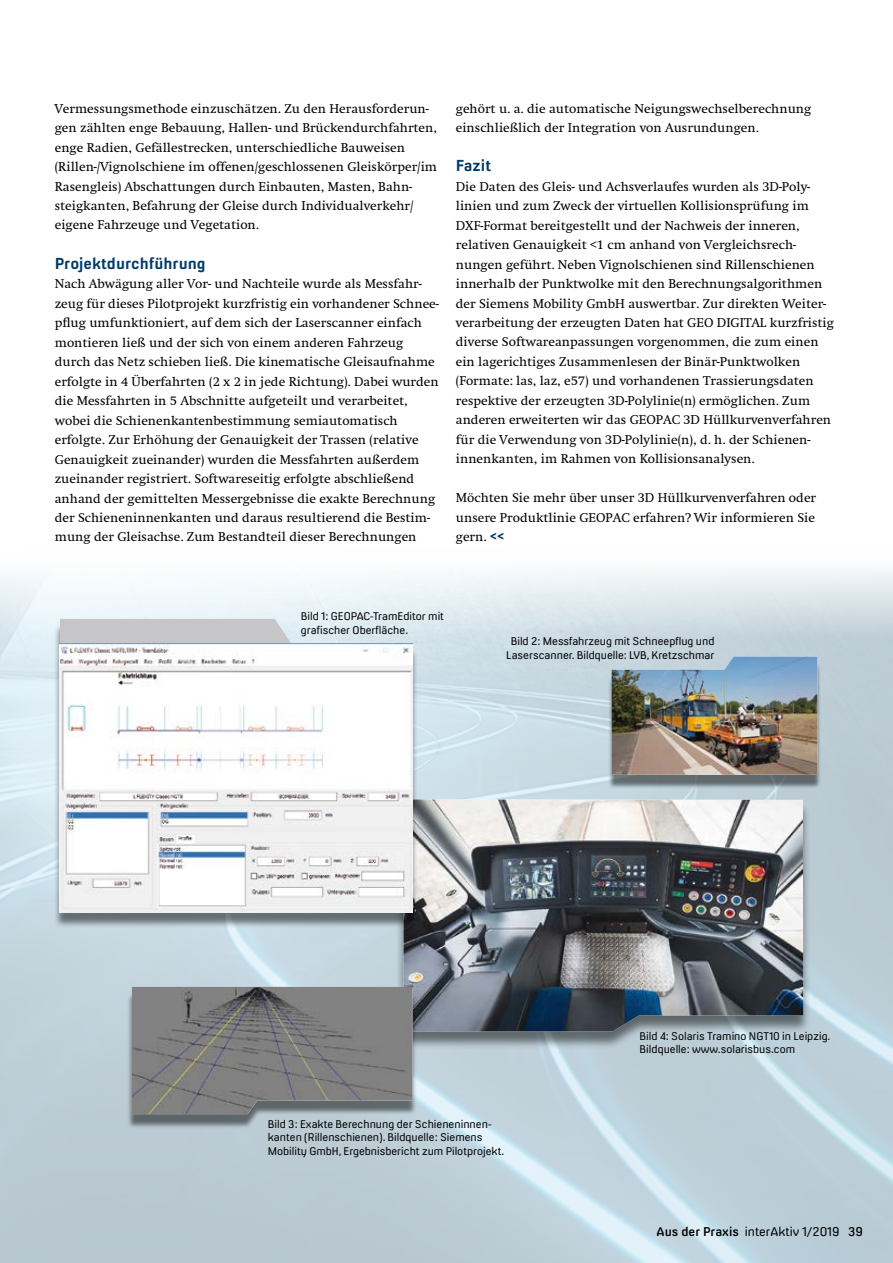
<style>
.page{position:relative;width:893px;height:1263px;background:#fff}
.page>*{position:absolute;margin:0;border:0;box-sizing:border-box;transform-origin:0 0}
.t1{font:700 15px "Milibus Rg";color:#00396b}
.t2{font:500 13.5px/19.5px "Swift";color:#000}
.t3{font:12px "Milibus Lt";color:#000}
.t4{font:10.5px/13.5px "Milibus Lt";color:#000}
.s1{font-family:"Milibus Rg";font-weight:700;color:#00396b}
.s2{font-family:"Milibus Sb"}
.s3{font-family:"Milibus Rg"}
</style>
<div class="page">
<div style="left:395px;top:802px;width:417px;height:248px;background:#000;opacity:.5"></div>
<img style="left:404px;top:799px;width:399px;height:232px">
<div style="left:608px;top:663px;width:213px;height:126px;background:#000;opacity:.5"></div>
<img style="left:612px;top:657px;width:205px;height:118px">
<div style="left:128px;top:993px;width:289px;height:136px;background:#000;opacity:.5"></div>
<img style="left:132px;top:987px;width:280px;height:127px">
<div style="left:54px;top:623px;width:365px;height:306px;background:#000;opacity:.5"></div>
<svg style="left:60px;top:619px;width:352px;height:25px;background:#cbd0d5"></svg>
<img style="left:60px;top:644px;width:352px;height:268px">
<p class="t2" style="left:55px;top:99px;width:384px">Vermessungsmethode einzuschätzen. Zu den Herausforderun&shy;gen zählten enge Bebauung, Hallen- und Brückendurchfahrten, enge Radien, Gefällestrecken, unterschiedliche Bauweisen (Rillen-/Vignolschiene im offenen/geschlossenen Gleiskörper/im Rasengleis) Abschattungen durch Einbauten, Masten, Bahn&shy;steigkanten, Befahrung der Gleise durch Individualverkehr/ eigene Fahrzeuge und Vegetation.</p>
<p class="t1" style="left:55px;top:254px;width:152px">Projektdurchführung</p>
<p class="t2" style="left:55px;top:274px;width:385px">Nach Abwägung aller Vor- und Nachteile wurde als Messfahr&shy;zeug für dieses Pilotprojekt kurzfristig ein vorhandener Schnee&shy;pflug umfunktioniert, auf dem sich der Laserscanner einfach montieren ließ und der sich von einem anderen Fahrzeug durch das Netz schieben ließ. Die kinematische Gleisaufnahme erfolgte in 4 Überfahrten (2 x 2 in jede Richtung). Dabei wurden die Messfahrten in 5 Abschnitte aufgeteilt und verarbeitet, wobei die Schienenkantenbestimmung semiautomatisch erfolgte. Zur Erhöhung der Genauigkeit der Trassen (relative Genauigkeit zueinander) wurden die Messfahrten außerdem zueinander registriert. Softwareseitig erfolgte abschließend anhand der gemittelten Messergebnisse die exakte Berechnung der Schieneninnenkanten und daraus resultierend die Bestim&shy;mung der Gleisachse. Zum Bestandteil dieser Berechnungen</p>
<p class="t2" style="left:456px;top:99px;width:357px">gehört u. a. die automatische Neigungswechselberechnung einschließlich der Integration von Ausrundungen.</p>
<p class="t1" style="left:456px;top:156px;width:37px">Fazit</p>
<p class="t2" style="left:456px;top:177px;width:380px">Die Daten des Gleis- und Achsverlaufes wurden als 3D-Poly&shy;linien und zum Zweck der virtuellen Kollisionsprüfung im DXF-Format bereitgestellt und der Nachweis der inneren, relativen Genauigkeit &lt;1 cm anhand von Vergleichsrech&shy;nungen geführt. Neben Vignolschienen sind Rillenschienen innerhalb der Punktwolke mit den Berechnungsalgorithmen der Siemens Mobility GmbH auswertbar. Zur direkten Weiter&shy;verarbeitung der erzeugten Daten hat GEO DIGITAL kurzfristig diverse Softwareanpassungen vorgenommen, die zum einen ein lagerichtiges Zusammenlesen der Binär-Punktwolken (Formate: las, laz, e57) und vorhandenen Trassierungsdaten respektive der erzeugten 3D-Polylinie(n) ermöglichen. Zum anderen erweiterten wir das GEOPAC 3D Hüllkurvenverfahren für die Verwendung von 3D-Polylinie(n), d. h. der Schienen&shy;innenkanten, im Rahmen von Kollisionsanalysen.</p>
<p class="t2" style="left:456px;top:489px;width:362px;text-align:justify">Möchten Sie mehr über unser 3D Hüllkurvenverfahren oder unsere Produktlinie GEOPAC erfahren? Wir informieren Sie gern. <span class="s1">&lt;&lt;</span></p>
<p class="t4" style="left:301px;top:609px;width:145px">Bild 1: GEOPAC-TramEditor mit grafischer Oberfläche.</p>
<p class="t4" style="left:506px;top:634px;width:210px;text-align:center">Bild 2: Messfahrzeug mit Schneepflug und<br>Laserscanner. Bildquelle: LVB, Kretzschmar</p>
<p class="t4" style="left:640px;top:1029px;width:192px">Bild 4: Solaris Tramino NGT10 in Leipzig.<br>Bildquelle: www.solarisbus.com</p>
<p class="t4" style="left:268px;top:1117px;width:238px">Bild 3: Exakte Berechnung der Schieneninnen&shy;kanten (Rillenschienen). Bildquelle: Siemens<br>Mobility GmbH, Ergebnisbericht zum Pilotprojekt.</p>
<p class="t3" style="left:657px;top:1224px;width:208px"><span class="s2">Aus der Praxis</span> interAktiv 1/2019 <span class="s3">39</span></p>
</div>
